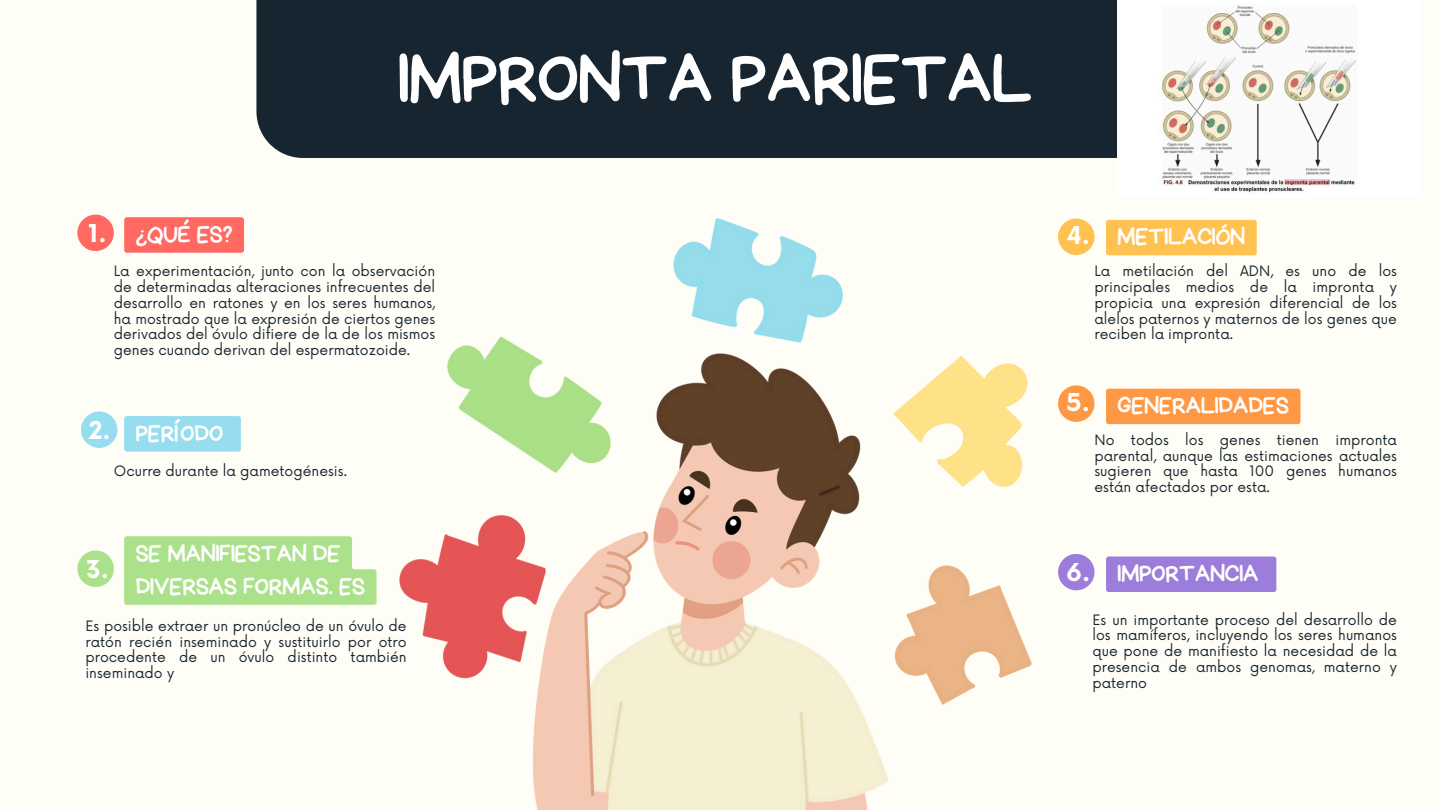
<style>
.page{position:relative;width:1440px;height:810px;background:#fffef6}
.page>*{position:absolute;margin:0;border:0;box-sizing:border-box;transform-origin:0 0}
.t1{font:70.3px "Handyman";color:#fff}
.t2{font:24px/33px "Handyman";color:#fff}
.t3{font:700 24px "Now";color:#fff}
.t4{font:14px/15.8px "Now";color:#172530;text-align:justify}
</style>
<div class="page">
<img style="left:399px;top:219px;width:632px;height:591px">
<div style="left:77px;top:215px;width:37px;height:36px;background:#ff6961;border-radius:50%"></div>
<div style="left:1058px;top:219px;width:37px;height:36px;background:#ffc14f;border-radius:50%"></div>
<div style="left:81px;top:411px;width:36px;height:37px;background:#96deef;border-radius:50%"></div>
<div style="left:1058px;top:385px;width:37px;height:37px;background:#ff9844;border-radius:50%"></div>
<div style="left:77px;top:551px;width:37px;height:36px;background:#abe18a;border-radius:50%"></div>
<div style="left:1058px;top:554px;width:37px;height:36px;background:#9d7ddb;border-radius:50%"></div>
<div style="left:256px;top:0;width:967px;height:158px;background:#172530"></div>
<img style="left:1118px;top:0;width:238px;height:193px">
<div style="left:124px;top:217px;width:120px;height:36px;background:#ff6961;border-radius:3px"></div>
<div style="left:124px;top:416px;width:117px;height:36px;background:#96deef;border-radius:3px"></div>
<svg style="left:124px;top:536px;width:253px;height:69px;background:#afe290"></svg>
<div style="left:1106px;top:220px;width:151px;height:35px;background:#ffc14f;border-radius:3px"></div>
<div style="left:1106px;top:389px;width:194px;height:35px;background:#ff9844;border-radius:3px"></div>
<div style="left:1106px;top:556px;width:170px;height:36px;background:#9d7ddb;border-radius:3px"></div>
<h2 class="t1" style="left:398px;top:45px;width:636px">IMPRONTA PARIETAL</h2>
<h3 class="t3" style="left:88px;top:220px;width:20px">1.</h3>
<p class="t2" style="left:136px;top:218px;width:98px">¿QUÉ ES?</p>
<p class="t3" style="left:1066px;top:223px;width:25px">4.</p>
<h2 class="t2" style="left:1118px;top:221px;width:129px">METILACIÓN</h2>
<h2 class="t4" style="left:114px;top:264px;width:323px">La experimentación, junto con la observación de determinadas alteraciones infrecuentes del desarrollo en ratones y en los seres humanos, ha mostrado que la expresión de ciertos genes derivados del óvulo difiere de la de los mismos genes cuando derivan del espermatozoide.</h2>
<h2 class="t3" style="left:89px;top:418px;width:23px">2.</h2>
<h2 class="t2" style="left:136px;top:417px;width:89px">PERÍODO</h2>
<h3 class="t4" style="left:114px;top:464px;width:235px">Ocurre durante la gametogénesis.</h3>
<p class="t4" style="left:1095px;top:264px;width:304px">La metilación del ADN, es uno de los principales medios de la impronta y propicia una expresión diferencial de los alelos paternos y maternos de los genes que reciben la impronta.</p>
<h3 class="t3" style="left:1066px;top:390px;width:25px">5.</h3>
<h3 class="t2" style="left:1118px;top:389px;width:173px">GENERALIDADES</h3>
<h2 class="t4" style="left:1095px;top:433px;width:304px">No todos los genes tienen impronta parental, aunque las estimaciones actuales sugieren que hasta 100 genes humanos están afectados por esta.</h2>
<p class="t2" style="left:136px;top:537px;width:231px">SE MANIFIESTAN DE<br>DIVERSAS FORMAS. ES</p>
<p class="t3" style="left:86px;top:557px;width:24px">3.</p>
<h3 class="t3" style="left:1066px;top:559px;width:26px">6.</h3>
<p class="t2" style="left:1118px;top:557px;width:143px">IMPORTANCIA</p>
<p class="t4" style="left:85px;top:619px;width:323px">Es posible extraer un pronúcleo de un óvulo de ratón recién inseminado y sustituirlo por otro procedente de un óvulo distinto también inseminado y</p>
<h3 class="t4" style="left:1092px;top:612px;width:306px">Es un importante proceso del desarrollo de los mamíferos, incluyendo los seres humanos que pone de manifiesto la necesidad de la presencia de ambos genomas, materno y paterno</h3>
</div>
